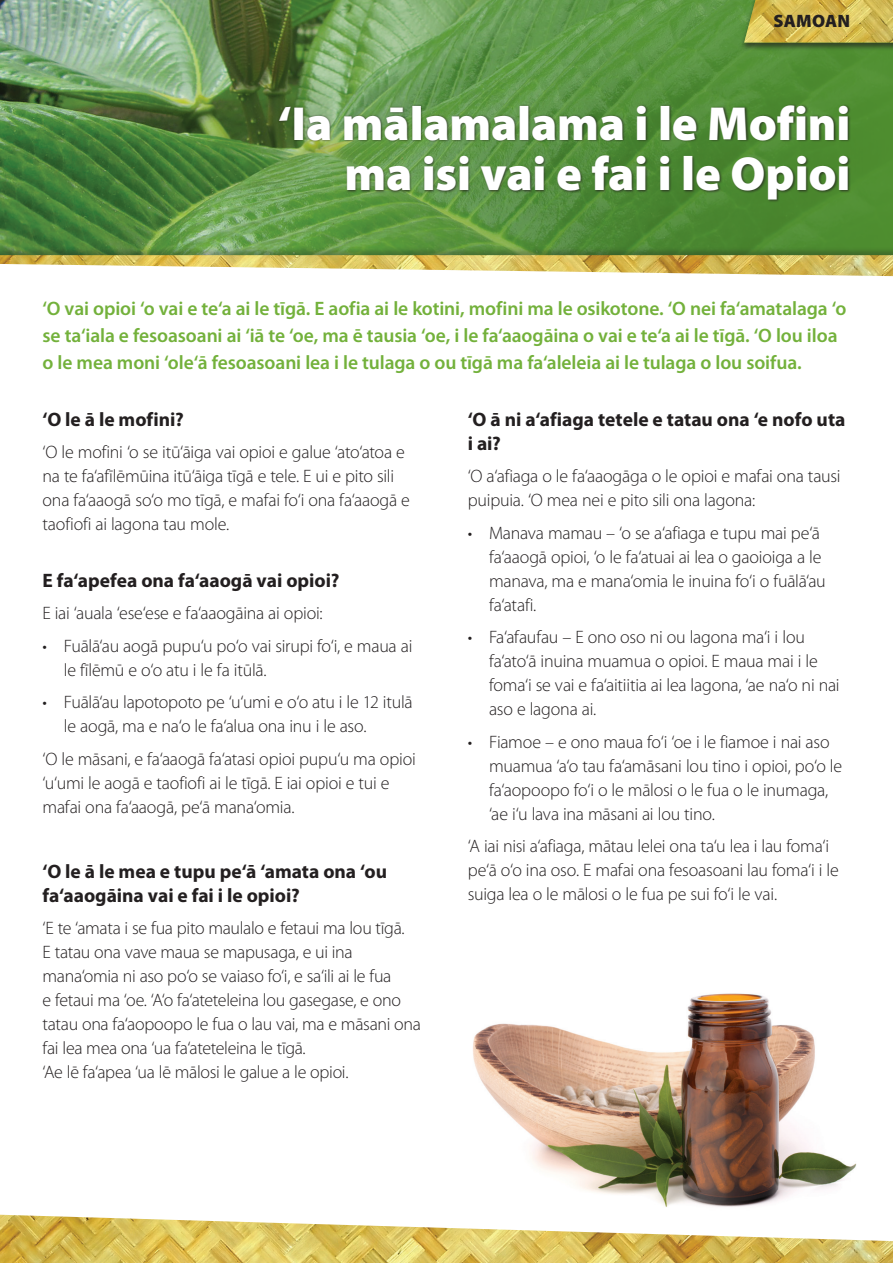
<style>
.page{position:relative;width:893px;height:1263px;background:#fff}
.page>*{position:absolute;margin:0;border:0;box-sizing:border-box;transform-origin:0 0}
.t1{font:900 48px/51px "Myriad Pro";letter-spacing:-.005em;color:#fff;text-align:right}
.t2{font:600 19.5px/27px "Myriad Pro";letter-spacing:-.005em;color:#73b13b}
.t3{font:700 19.5px/24px "Myriad Pro";color:#231f20}
.t4{font:300 18px/24px "Myriad Pro";letter-spacing:-.015em;color:#231f20}
.t5{font:900 18px "Myriad Pro";letter-spacing:.01em;color:#231f20}
</style>
<div class="page">
<img style="left:0;top:0;width:893px;height:246px">
<div style="left:278px;top:104px;width:573px;height:99px;background:#231f20;opacity:.7"></div>
<img style="left:0;top:1215px;width:893px;height:48px">
<div style="left:0;top:246px;width:893px;height:31px;background:#231f20;opacity:.3"></div>
<div style="left:740px;top:0;width:153px;height:51px;background:#231f20;opacity:.65"></div>
<img style="left:744px;top:0;width:149px;height:43px">
<img style="left:473px;top:993px;width:384px;height:214px">
<p class="t5" style="left:773px;top:9px;width:78px">SAMOAN</p>
<h1 class="t1" style="left:278px;top:96px;width:574px">‘Ia mālamalama i le Mofini ma isi vai e fai i le Opioi</h1>
<p class="t2" style="left:43px;top:294px;width:805px">‘O vai opioi ‘o vai e te‘a ai le tīgā. E aofia ai le kotini, mofini ma le osikotone. ‘O nei fa‘amatalaga ‘o se ta‘iala e fesoasoani ai ‘iā te ‘oe, ma ē tausia ‘oe, i le fa‘aaogāina o vai e te‘a ai le tīgā. ‘O lou iloa o le mea moni ‘ole‘ā fesoasoani lea i le tulaga o ou tīgā ma fa‘aleleia ai le tulaga o lou soifua.</p>
<p class="t3" style="left:43px;top:406px;width:143px">‘O le ā le mofini?</p>
<p class="t4" style="left:43px;top:440px;width:369px">‘O le mofini ‘o se itū‘āiga vai opioi e galue ‘ato‘atoa e na te fa‘afīlēmūina itū‘āiga tīgā e tele. E ui e pito sili ona fa‘aaogā so‘o mo tīgā, e mafai fo‘i ona fa‘aaogā e taofiofi ai lagona tau mole.</p>
<p class="t3" style="left:43px;top:567px;width:298px">E fa‘apefea ona fa‘aaogā vai opioi?</p>
<p class="t4" style="left:43px;top:601px;width:282px">E iai ‘auala ‘ese‘ese e fa‘aaogāina ai opioi:</p>
<p class="t4" style="left:64px;top:633px;width:350px;text-indent:-21px">• Fuālā‘au aogā pupu‘u po‘o vai sirupi fo‘i, e maua ai le fīlēmū e o‘o atu i le fa itūlā.</p>
<p class="t4" style="left:64px;top:690px;width:351px;text-indent:-21px">• Fuālā‘au lapotopoto pe ‘u‘umi e o‘o atu i le 12 itulā le aogā, ma e na‘o le fa‘alua ona inu i le aso.</p>
<p class="t4" style="left:43px;top:746px;width:375px">‘O le māsani, e fa‘aaogā fa‘atasi opioi pupu‘u ma opioi ‘u‘umi le aogā e taofiofi ai le tīgā. E iai opioi e tui e mafai ona fa‘aaogā, pe‘ā mana‘omia.</p>
<p class="t3" style="left:468px;top:406px;width:379px">‘O ā ni a‘afiaga tetele e tatau ona ‘e nofo uta i ai?</p>
<p class="t4" style="left:468px;top:464px;width:374px">‘O a‘afiaga o le fa‘aaogāga o le opioi e mafai ona tausi puipuia. ‘O mea nei e pito sili ona lagona:</p>
<p class="t4" style="left:489px;top:520px;width:338px;text-indent:-21px">• Manava mamau – ‘o se a‘afiaga e tupu mai pe‘ā fa‘aaogā opioi, ‘o le fa‘atuai ai lea o gaoioiga a le manava, ma e mana‘omia le inuina fo‘i o fuālā‘au fa‘atafi.</p>
<p class="t4" style="left:489px;top:625px;width:352px;text-indent:-21px">• Fa‘afaufau – E ono oso ni ou lagona ma‘i i lou fa‘ato‘ā inuina muamua o opioi. E maua mai i le foma‘i se vai e fa‘aitiitia ai lea lagona, ‘ae na‘o ni nai aso e lagona ai.</p>
<p class="t4" style="left:489px;top:729px;width:355px;text-indent:-21px">• Fiamoe – e ono maua fo‘i ‘oe i le fiamoe i nai aso muamua ‘a‘o tau fa‘amāsani lou tino i opioi, po‘o le fa‘aopoopo fo‘i o le mālosi o le fua o le inumaga, ‘ae i‘u lava ina māsani ai lou tino.</p>
<p class="t4" style="left:468px;top:834px;width:373px">‘A iai nisi a‘afiaga, mātau lelei ona ta‘u lea i lau foma‘i pe‘ā o‘o ina oso. E mafai ona fesoasoani lau foma‘i i le suiga lea o le mālosi o le fua pe sui fo‘i le vai.</p>
<p class="t3" style="left:43px;top:858px;width:346px">‘O le ā le mea e tupu pe‘ā ‘amata ona ‘ou fa‘aaogāina vai e fai i le opioi?</p>
<p class="t4" style="left:43px;top:916px;width:380px">‘E te ‘amata i se fua pito maulalo e fetaui ma lou tīgā.<br>E tatau ona vave maua se mapusaga, e ui ina mana‘omia ni aso po‘o se vaiaso fo‘i, e sa‘ili ai le fua<br>e fetaui ma ‘oe. ‘A‘o fa‘ateteleina lou gasegase, e ono tatau ona fa‘aopoopo le fua o lau vai, ma e māsani ona fai lea mea ona ‘ua fa‘ateteleina le tīgā.<br>‘Ae lē fa‘apea ‘ua lē mālosi le galue a le opioi.</p>
</div>
